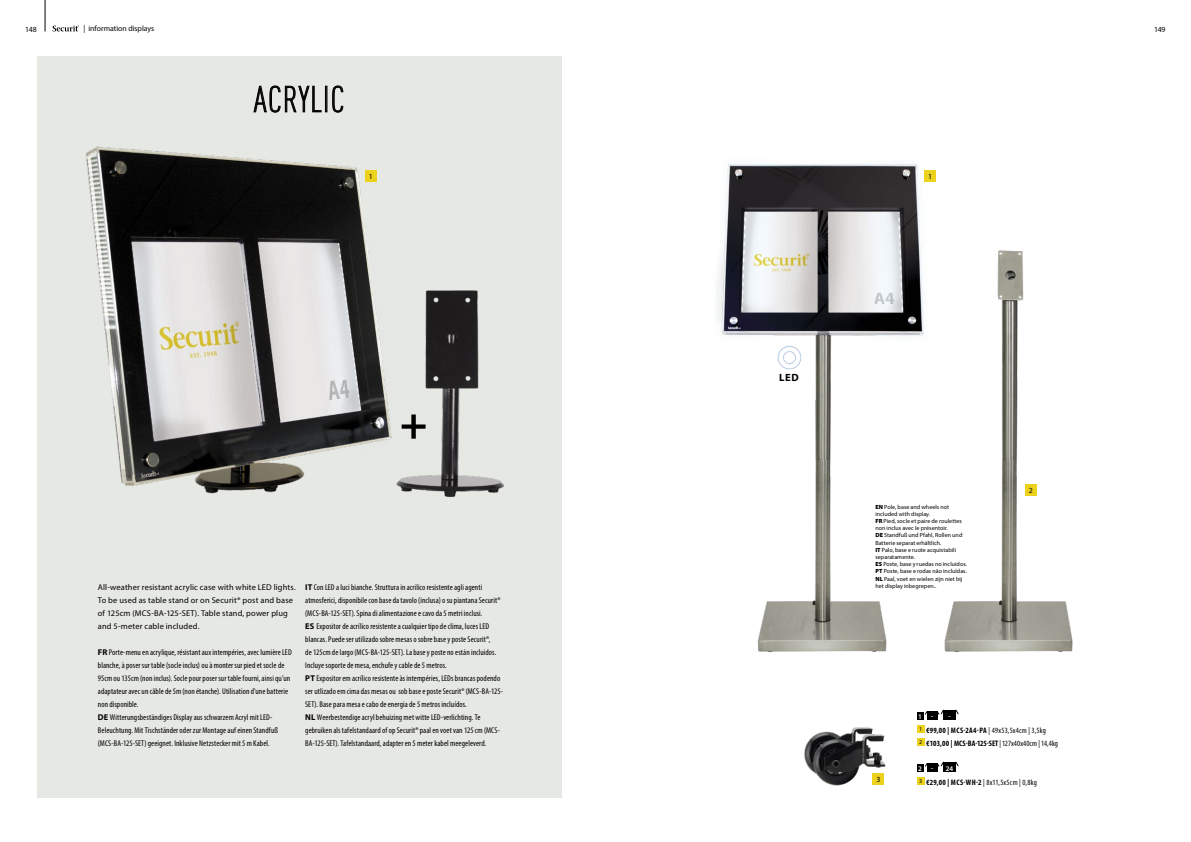
<style>
.page{position:relative;width:1191px;height:842px;background:#fff}
.page>*{position:absolute;margin:0;border:0;box-sizing:border-box;transform-origin:0 0}
.t1{font:36px "DIN Cond Light Alternate";letter-spacing:.03em;color:#000}
.t2{font:700 10.5px "Myriad Pro";color:#000}
.t3{font:condensed 8.4px/13px "Myriad Pro";letter-spacing:.01em;color:#000}
.t4{font:8.4px/13px "Myriad Pro";letter-spacing:.015em;color:#000}
.t5{font:700 condensed 8px/13px "Myriad Pro";letter-spacing:.005em;color:#000}
.t6{font:condensed 8px "Myriad Pro";letter-spacing:.025em;color:#000}
.t7{font:7.8px "Myriad Pro";letter-spacing:-.005em;color:#000}
.t8{font:600 7px "Myriad Pro";color:#fff}
.t9{font:6px/7.2px "Myriad Pro";letter-spacing:.005em;color:#000}
.s1{font-size:8px}
.s2{font-weight:700;font-stretch:normal}
.s3{font-weight:900}
.s4{font-weight:400}
.s5{font-weight:700}
</style>
<div class="page">
<div style="left:37px;top:57px;width:524px;height:741px;background:#e6e8e4"></div>
<img style="left:86px;top:146px;width:311px;height:348px">
<img style="left:397px;top:291px;width:106px;height:205px">
<svg style="left:253px;top:85px;width:69px;height:28px"></svg>
<div style="left:325px;top:86px;width:2px;height:26px;border:1px solid #000"></div>
<svg style="left:332px;top:85px;width:12px;height:28px"></svg>
<img style="left:757px;top:342px;width:130px;height:311px">
<img style="left:944px;top:250px;width:129px;height:403px">
<div style="left:1025px;top:485px;width:11px;height:11px;background:#ecd21c"></div>
<svg style="left:402px;top:414px;width:23px;height:25px"></svg>
<img style="left:804px;top:727px;width:82px;height:59px">
<div style="left:872px;top:774px;width:12px;height:11px;background:#ecd21c"></div>
<img style="left:716px;top:164px;width:216px;height:178px">
<div style="left:775px;top:343px;width:29px;height:29px;background:#fff"></div>
<img style="left:777px;top:346px;width:25px;height:24px">
<div style="left:365px;top:171px;width:11px;height:11px;background:#ecd21c"></div>
<div style="left:924px;top:171px;width:12px;height:11px;background:#ecd21c"></div>
<svg style="left:53px;top:25px;width:26px;height:7px"></svg>
<hr style="left:45px;top:0;width:1px;height:31px;background:#000">
<div style="left:917px;top:712px;width:6px;height:8px;background:#000"></div>
<div style="left:927px;top:711px;width:10px;height:9px;background:#000"></div>
<div style="left:943px;top:710px;width:13px;height:10px;background:#000"></div>
<svg style="left:937px;top:709px;width:7px;height:6px"></svg>
<div style="left:917px;top:725px;width:7px;height:8px;background:#ecd21c"></div>
<div style="left:917px;top:738px;width:7px;height:8px;background:#ecd21c"></div>
<div style="left:917px;top:764px;width:6px;height:8px;background:#000"></div>
<div style="left:927px;top:763px;width:10px;height:9px;background:#000"></div>
<div style="left:943px;top:762px;width:13px;height:10px;background:#000"></div>
<svg style="left:937px;top:761px;width:7px;height:6px"></svg>
<div style="left:917px;top:777px;width:7px;height:8px;background:#ecd21c"></div>
<p class="t7" style="left:25px;top:24px;width:13px">148</p>
<p class="t7" style="left:83px;top:24px;width:72px"><span class="s1">|</span> information displays</p>
<p class="t7" style="left:1154px;top:24px;width:13px">149</p>
<h1 class="t1" style="left:254px;top:79px;width:92px">ACRYLIC</h1>
<p class="t7" style="left:369px;top:172px;width:6px">1</p>
<p class="t7" style="left:928px;top:172px;width:6px">1</p>
<p class="t2" style="left:779px;top:370px;width:21px">LED</p>
<p class="t7" style="left:1029px;top:486px;width:6px">2</p>
<p class="t4" style="left:98px;top:580px;width:199px">All-weather resistant acrylic case with white LED lights.<br>To be used as table stand or on Securit® post and base of 125cm (MCS-BA-125-SET). Table stand, power plug and 5-meter cable included.</p>
<p class="t3" style="left:98px;top:645px;width:195px"><span class="s2">FR</span> Porte-menu en acrylique, résistant aux intempéries, avec lumière LED blanche, à poser sur table (socle inclus) ou à monter sur pied et socle de 95cm ou 135cm (non inclus). Socle pour poser sur table fourni, ainsi qu’un adaptateur avec un câble de 5m (non étanche). Utilisation d'une batterie non disponible.<br><span class="s2">DE</span> Witterungsbeständiges Display aus schwarzem Acryl mit LED-Beleuchtung. Mit Tischständer oder zur Montage auf einen Standfuß (MCS-BA-125-SET) geeignet. Inklusive Netzstecker mit 5 m Kabel.</p>
<p class="t3" style="left:305px;top:580px;width:199px"><span class="s2">IT</span> Con LED a luci bianche. Struttura in acrilico resistente agli agenti atmosferici, disponibile con base da tavolo (inclusa) o su piantana Securit® (MCS-BA-125-SET). Spina di alimentazione e cavo da 5 metri inclusi.<br><span class="s2">ES</span> Expositor de acrílico resistente a cualquier tipo de clima, luces LED blancas. Puede ser utilizado sobre mesas o sobre base y poste Securit®,<br>de 125cm de largo (MCS-BA-125-SET). La base y poste no están incluidos.<br>Incluye soporte de mesa, enchufe y cable de 5 metros.<br><span class="s2">PT</span> Expositor em acrílico resistente às intempéries, LEDs brancas podendo ser utlizado em cima das mesas ou sob base e poste Securit® (MCS-BA-125- SET). Base para mesa e cabo de energia de 5 metros incluídos.<br><span class="s2">NL</span> Weerbestendige acryl behuizing met witte LED-verlichting. Te gebruiken als tafelstandaard of op Securit® paal en voet van 125 cm (MCS-BA-125-SET). Tafelstandaard, adapter en 5 meter kabel meegeleverd.</p>
<p class="t9" style="left:875px;top:503px;width:93px"><span class="s3">EN</span> Pole, base and wheels not included with display.<br><span class="s3">FR</span> Pied, socle et paire de roulettes non inclus avec le présentoir.<br><span class="s3">DE</span> Standfuß und Pfahl, Rollen und<br>Batterie separat erhältlich.<br><span class="s3">IT</span> Palo, base e ruote acquistabili separatamente.<br><span class="s3">ES</span> Poste, base y ruedas no incluidos.<br><span class="s3">PT</span> Poste, base e rodas não incluídas.<br><span class="s3">NL</span> Paal, voet en wielen zijn niet bij het display inbegrepen..</p>
<p class="t7" style="left:876px;top:775px;width:6px">3</p>
<p class="t8" style="left:918px;top:712px;width:5px">1</p>
<p class="t8" style="left:931px;top:712px;width:21px">- -</p>
<p class="t5" style="left:919px;top:723px;width:140px"><sup>1</sup> €99,00 | MCS-2A4-PA <span class="s4">| 49x53,5x4cm | 3,5kg<br></span><sup>2</sup> €103,00 | MCS-BA-125-SET <span class="s4">| 127x40x40cm | 14,4kg</span></p>
<p class="t8" style="left:918px;top:764px;width:5px">2</p>
<p class="t8" style="left:931px;top:764px;width:24px">- 24</p>
<p class="t6" style="left:919px;top:777px;width:119px"><sup>3</sup> <span class="s5">€29,00 | MCS-WH-2</span> | 8x11,5x5cm | 0,8kg</p>
</div>
